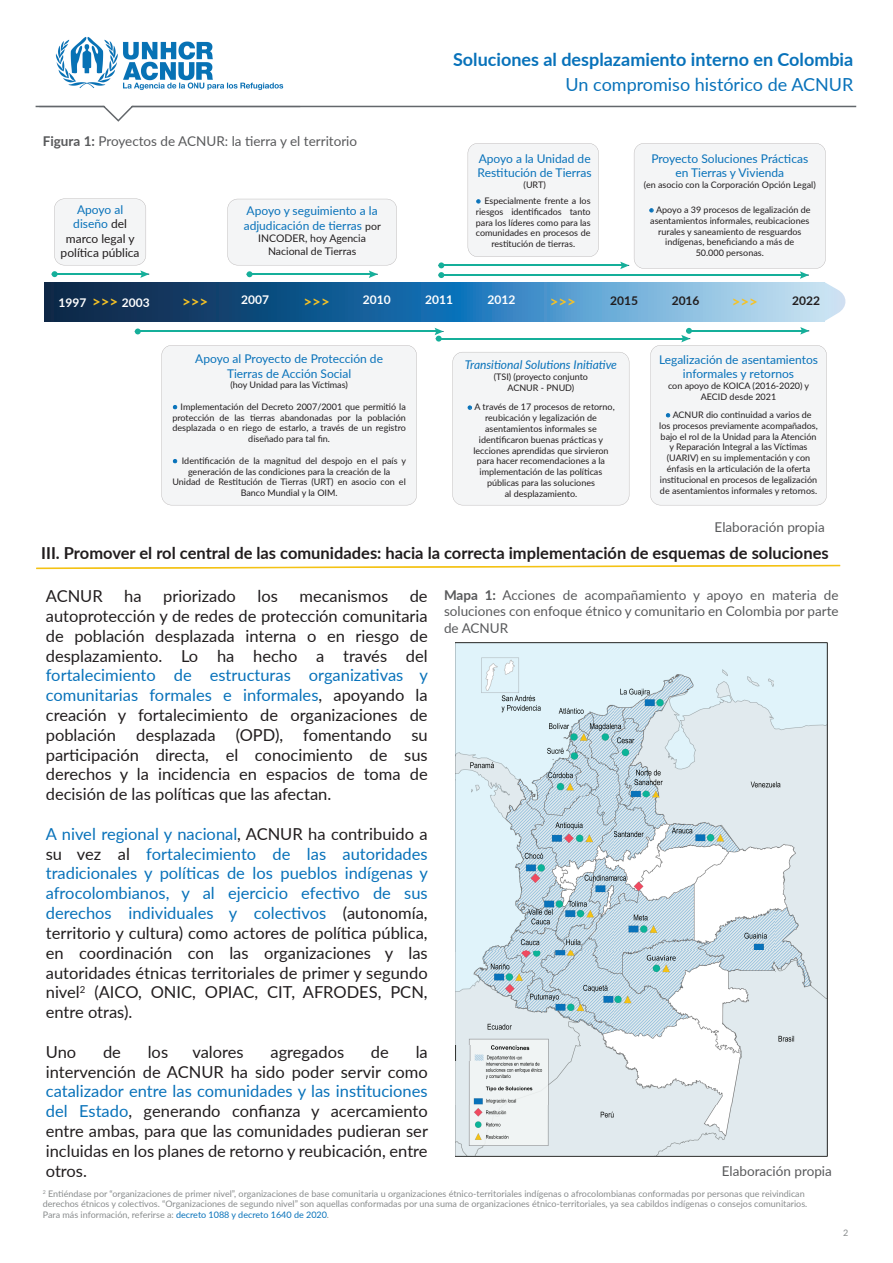
<style>
.page{position:relative;width:893px;height:1263px;background:#fff}
.page>*{position:absolute;margin:0;border:0;box-sizing:border-box;transform-origin:0 0}
.t1{font:700 18px "Lato";color:#0872ba}
.t2{font:18px "Lato";color:#0872ba}
.t3{font:16.5px/19.8px "Lato";color:#211d1e;text-align:justify}
.t4{font:700 16.5px "Lato";color:#211d1e}
.t5{font:700 15px "Lato";color:#f5c226}
.t6{font:13.5px/16.2px "Lato";color:#58595b;text-align:justify}
.t7{font:12px/14.4px "Lato";color:#0872ba;text-align:center}
.t8{font:12px/14.4px "Lato";color:#211d1e;text-align:center}
.t9{font:italic 12px "Lato";color:#0872ba}
.t10{font:700 12px "Lato";color:#fff}
.t11{font:700 12px "Lato";color:#211d1e}
.t12{font:10.5px/12.6px "Lato";color:#211d1e;text-align:center}
.t13{font:9px/10.8px "Lato";color:#211d1e;text-align:center}
.t14{font:9px/10.8px "Lato";color:#898c8d}
.s1{font-weight:700}
.s2{color:#0872ba}
.s3{font-size:10.5px;color:#211d1e}
.s4{font-size:15px;color:#f5c226}
</style>
<div class="page">
<svg style="left:36px;top:565px;width:804px;height:4px"></svg>
<svg style="left:36px;top:105px;width:820px;height:17px"></svg>
<img style="left:248px;top:105px;width:52px;height:1px">
<img style="left:39px;top:105px;width:209px;height:1px">
<img style="left:102px;top:105px;width:32px;height:1px">
<img style="left:39px;top:106px;width:261px;height:1px">
<img style="left:55px;top:37px;width:229px;height:53px">
<img style="left:455px;top:643px;width:372px;height:513px">
<img style="left:455px;top:1045px;width:61px;height:16px">
<div style="left:161px;top:345px;width:256px;height:160px;background:#f4f5f6"></div>
<hr style="left:138px;top:331px;width:299px;height:1px;background:#15af9a">
<svg style="left:135px;top:328px;width:6px;height:6px"></svg>
<svg style="left:227px;top:199px;width:170px;height:79px"></svg>
<hr style="left:441px;top:265px;width:182px;height:1px;background:#15af9a">
<div style="left:468px;top:143px;width:131px;height:114px;background:#f4f5f6"></div>
<hr style="left:439px;top:338px;width:245px;height:1px;background:#15af9a">
<svg style="left:435px;top:328px;width:8px;height:14px"></svg>
<div style="left:452px;top:352px;width:177px;height:153px;background:#f4f5f6"></div>
<hr style="left:441px;top:274px;width:362px;height:2px;background:#15af9a">
<svg style="left:438px;top:262px;width:6px;height:16px"></svg>
<svg style="left:52px;top:199px;width:97px;height:79px"></svg>
<svg style="left:650px;top:327px;width:177px;height:178px"></svg>
<svg style="left:45px;top:282px;width:575px;height:39px;background:#1e5d90"></svg>
<svg style="left:620px;top:143px;width:226px;height:178px"></svg>
<h3 class="t6" style="left:43px;top:132px;width:316px"><span class="s1">Figura 1:</span> Proyectos de ACNUR: la tierra y el territorio</h3>
<h3 class="t8" style="left:61px;top:202px;width:80px"><span class="s2">Apoyo al diseño</span> del marco legal y política pública</h3>
<h3 class="t7" style="left:244px;top:203px;width:139px;text-align:left">Apoyo y seguimiento a la adjudicación de tierras <span class="s3">por</span></h3>
<p class="t12" style="left:258px;top:232px;width:109px">INCODER, hoy Agencia<br>Nacional de Tierras</p>
<h1 class="t1" style="left:453px;top:46px;width:402px">Soluciones al desplazamiento interno en Colombia</h1>
<h1 class="t2" style="left:566px;top:72px;width:289px">Un compromiso histórico de ACNUR</h1>
<h3 class="t7" style="left:478px;top:151px;width:116px;text-align:left">Apoyo a la Unidad de<br>Restitución de Tierras</h3>
<p class="t13" style="left:524px;top:179px;width:24px">(URT)</p>
<p class="t13" style="left:476px;top:195px;width:116px"><span class="s2">•</span> Especialmente frente a los riesgos identificados tanto para los líderes como para las comunidades en procesos de restitución de tierras.</p>
<h3 class="t7" style="left:651px;top:151px;width:158px">Proyecto Soluciones Prácticas en Tierras y Vivienda</h3>
<p class="t13" style="left:644px;top:179px;width:173px">(en asocio con la Corporación Opción Legal)</p>
<p class="t13" style="left:649px;top:204px;width:163px"><span class="s2">•</span> Apoyo a 39 procesos de legalización de asentamientos informales, reubicaciones rurales y saneamiento de resguardos indígenas, beneficiando a más de<br>50.000 personas.</p>
<h3 class="t10" style="left:58px;top:293px;width:93px">1997 <span class="s4">&gt;&gt;&gt;</span> 2003</h3>
<h3 class="t5" style="left:182px;top:290px;width:28px">&gt;&gt;&gt;</h3>
<h3 class="t10" style="left:241px;top:291px;width:29px">2007</h3>
<h3 class="t5" style="left:304px;top:290px;width:28px">&gt;&gt;&gt;</h3>
<h3 class="t10" style="left:363px;top:291px;width:29px">2010</h3>
<h3 class="t10" style="left:425px;top:291px;width:29px">2011</h3>
<h3 class="t10" style="left:487px;top:291px;width:29px">2012</h3>
<h3 class="t5" style="left:550px;top:290px;width:28px">&gt;&gt;&gt;</h3>
<h3 class="t11" style="left:610px;top:292px;width:29px">2015</h3>
<h3 class="t11" style="left:672px;top:292px;width:29px">2016</h3>
<h3 class="t5" style="left:732px;top:290px;width:28px">&gt;&gt;&gt;</h3>
<h3 class="t11" style="left:792px;top:292px;width:29px">2022</h3>
<h3 class="t7" style="left:195px;top:351px;width:189px">Apoyo al Proyecto de Protección de<br>Tierras de Acción Social</h3>
<p class="t13" style="left:230px;top:379px;width:119px">(hoy Unidad para las Víctimas)</p>
<p class="t13" style="left:172px;top:401px;width:235px"><span class="s2">•</span> Implementación del Decreto 2007/2001 que permitió la protección de las tierras abandonadas por la población desplazada o en riego de estarlo, a través de un registro diseñado para tal fin.</p>
<p class="t13" style="left:172px;top:455px;width:235px"><span class="s2">•</span> Identificación de la magnitud del despojo en el país y generación de las condiciones para la creación de la<br>Unidad de Restitución de Tierras (URT) en asocio con el Banco Mundial y la OIM.</p>
<h3 class="t9" style="left:465px;top:356px;width:154px">Transitional Solutions Initiative</h3>
<p class="t13" style="left:494px;top:371px;width:96px">(TSI) (proyecto conjunto<br>ACNUR - PNUD)</p>
<p class="t13" style="left:467px;top:401px;width:149px"><span class="s2">•</span> A través de 17 procesos de retorno, reubicación y legalización de asentamientos informales se identificaron buenas prácticas y lecciones aprendidas que sirvieron para hacer recomendaciones a la implementación de las políticas públicas para las soluciones<br>al desplazamiento.</p>
<h3 class="t7" style="left:659px;top:352px;width:160px">Legalización de asentamientos informales y retornos</h3>
<p class="t13" style="left:668px;top:380px;width:143px">con apoyo de KOICA (2016-2020) y<br>AECID desde 2021</p>
<p class="t13" style="left:659px;top:409px;width:160px"><span class="s2">•</span> ACNUR dio continuidad a varios de los procesos previamente acompañados, bajo el rol de la Unidad para la Atención y Reparación Integral a las Víctimas (UARIV) en su implementación y con énfasis en la articulación de la oferta institucional en procesos de legalización de asentamientos informales y retornos.</p>
<h3 class="t6" style="left:715px;top:518px;width:112px">Elaboración propia</h3>
<h2 class="t4" style="left:41px;top:541px;width:789px">III. Promover el rol central de las comunidades: hacia la correcta implementación de esquemas de soluciones</h2>
<h2 class="t3" style="left:46px;top:586px;width:58px">ACNUR</h2>
<h2 class="t3" style="left:124px;top:586px;width:19px">ha</h2>
<h2 class="t3" style="left:163px;top:586px;width:74px">priorizado</h2>
<h2 class="t3" style="left:258px;top:586px;width:22px">los</h2>
<h2 class="t3" style="left:299px;top:586px;width:90px">mecanismos</h2>
<h2 class="t3" style="left:46px;top:586px;width:383px;text-indent:364px">de autoprotección y de redes de protección comunitaria de población desplazada interna o en riesgo de desplazamiento. Lo ha hecho a través del</h2>
<p class="t3" style="left:46px;top:665px;width:384px"><span class="s2">fortalecimiento de estructuras organizativas y comunitarias formales e informales</span>, apoyando la creación y fortalecimiento de organizaciones de población desplazada (OPD), fomentando su participación directa, el conocimiento de sus derechos y la incidencia en espacios de toma de decisión de las políticas que las afectan.</p>
<p class="t3" style="left:46px;top:823px;width:384px"><span class="s2">A nivel regional y nacional</span>, ACNUR ha contribuido a su vez al <span class="s2">fortalecimiento de las autoridades tradicionales y políticas de los pueblos indígenas y afrocolombianos, y al ejercicio efectivo de sus derechos individuales y colectivos</span> (autonomía, territorio y cultura) como actores de política pública, en coordinación con las organizaciones y las autoridades étnicas territoriales de primer y segundo nivel<sup>2</sup> (AICO, ONIC, OPIAC, CIT, AFRODES, PCN, entre otras).</p>
<h2 class="t3" style="left:46px;top:1041px;width:32px">Uno</h2>
<h2 class="t3" style="left:103px;top:1041px;width:19px">de</h2>
<h2 class="t3" style="left:148px;top:1041px;width:22px">los</h2>
<h2 class="t3" style="left:192px;top:1041px;width:53px">valores</h2>
<h2 class="t3" style="left:270px;top:1041px;width:75px">agregados</h2>
<h2 class="t3" style="left:371px;top:1041px;width:19px">de</h2>
<h2 class="t3" style="left:46px;top:1041px;width:383px;text-align:right">la<br>intervención de ACNUR ha sido poder servir como</h2>
<h2 class="t3" style="left:46px;top:1081px;width:384px"><span class="s2">catalizador entre las comunidades y las instituciones del Estado</span>, generando confianza y acercamiento entre ambas, para que las comunidades pudieran ser incluidas en los planes de retorno y reubicación, entre otros.</h2>
<h3 class="t6" style="left:444px;top:586px;width:396px"><span class="s1">Mapa 1:</span> Acciones de acompañamiento y apoyo en materia de soluciones con enfoque étnico y comunitario en Colombia por parte de ACNUR</h3>
<h3 class="t6" style="left:722px;top:1162px;width:112px">Elaboración propia</h3>
<p class="t14" style="left:43px;top:1187px;width:766px"><sup>2</sup> Entiéndase por “organizaciones de primer nivel”, organizaciones de base comunitaria u organizaciones étnico-territoriales indígenas o afrocolombianas conformadas por personas que reivindican derechos étnicos y colectivos. “Organizaciones de segundo nivel” son aquellas conformadas por una suma de organizaciones étnico-territoriales, ya sea cabildos indígenas o consejos comunitarios.<br>Para más información, referirse a: <span class="s2">decreto 1088 y decreto 1640 de 2020</span>.</p>
<p class="t14" style="left:843px;top:1227px;width:7px">2</p>
</div>
